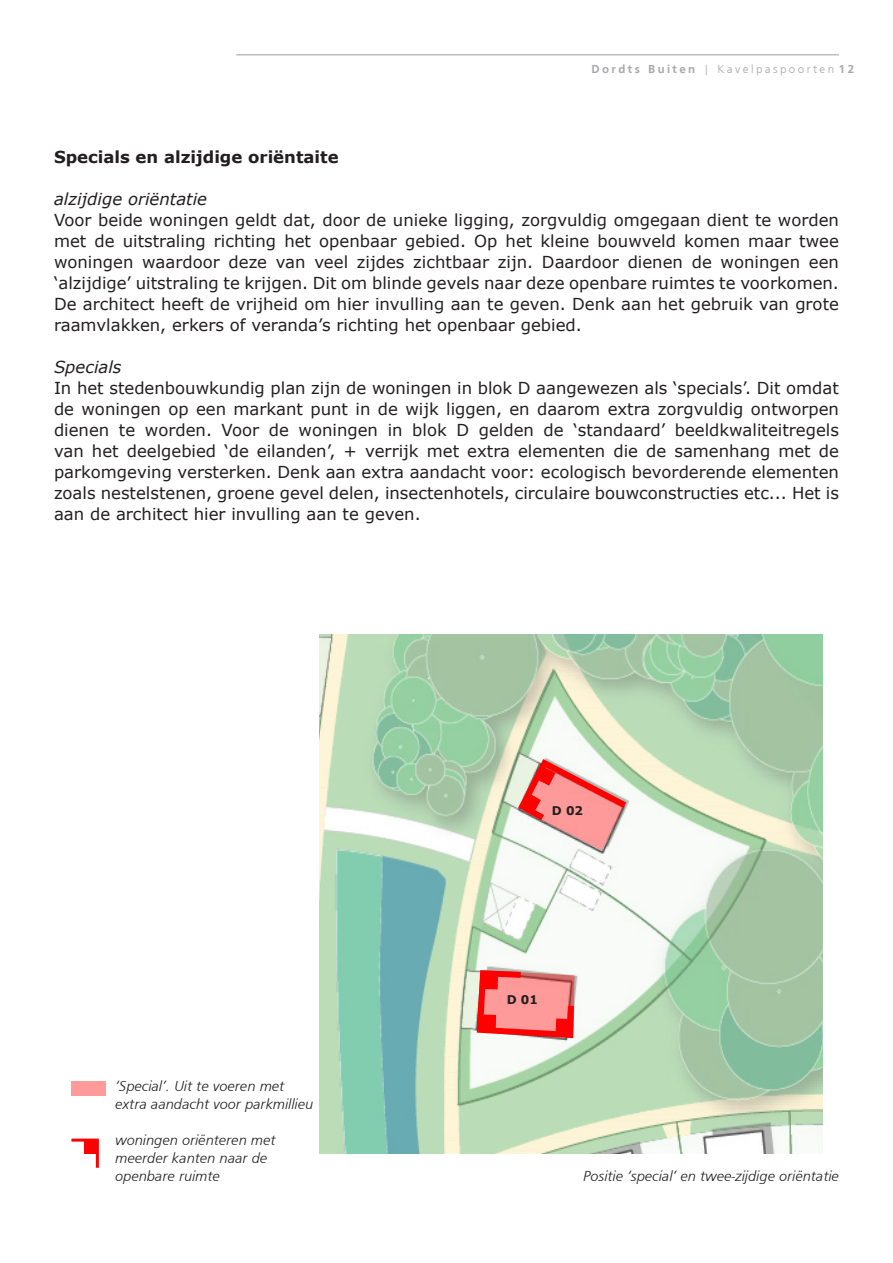
<style>
.page{position:relative;width:893px;height:1263px;background:#fff}
.page>*{position:absolute;margin:0;border:0;box-sizing:border-box;transform-origin:0 0}
.Hoofdtekst{font:16.5px/21px "Verdana";color:#231f20;text-align:justify}
.Hoofdtekst-2{font:700 16.5px "Verdana";color:#231f20}
.Hoofdtekst-3{font:italic 16.5px "Verdana";color:#231f20}
.onderschrift{font:italic 300 15px/18px "Atelier Dutch";color:#231f20}
.t1{font:300 12px "Atelier Dutch";letter-spacing:.2em;color:#a8a9ad}
.Hoofdtekst-4{font:700 12px "Verdana";color:#231f20}
.s1{font-weight:700}
</style>
<div class="page">
<hr style="left:236px;top:54px;width:603px;height:2px;background:#231f20">
<img style="left:319px;top:634px;width:504px;height:519px">
<div style="left:71px;top:1081px;width:35px;height:15px;background:#ff9a9a"></div>
<svg style="left:71px;top:1138px;width:28px;height:30px"></svg>
<div style="left:85px;top:1139px;width:13px;height:14px;background:#f00"></div>
<svg style="left:514px;top:755px;width:119px;height:95px"></svg>
<svg style="left:474px;top:967px;width:103px;height:74px;background:#f48281"></svg>
<p class="t1" style="left:591px;top:62px;width:264px"><span class="s1">Dordts Buiten</span> | Kavelpaspoorten <span class="s1">12</span></p>
<p class="Hoofdtekst-2" style="left:54px;top:145px;width:286px">Specials en alzijdige oriëntaite</p>
<p class="Hoofdtekst-3" style="left:54px;top:188px;width:155px">alzijdige oriëntatie</p>
<p class="Hoofdtekst" style="left:54px;top:209px;width:786px">Voor beide woningen geldt dat, door de unieke ligging, zorgvuldig omgegaan dient te worden met de uitstraling richting het openbaar gebied. Op het kleine bouwveld komen maar twee woningen waardoor deze van veel zijdes zichtbaar zijn. Daardoor dienen de woningen een ‘alzijdige’ uitstraling te krijgen. Dit om blinde gevels naar deze openbare ruimtes te voorkomen.<br>De architect heeft de vrijheid om hier invulling aan te geven. Denk aan het gebruik van grote raamvlakken, erkers of veranda’s richting het openbaar gebied.</p>
<p class="Hoofdtekst-3" style="left:54px;top:356px;width:69px">Specials</p>
<p class="Hoofdtekst" style="left:54px;top:377px;width:786px">In het stedenbouwkundig plan zijn de woningen in blok D aangewezen als ‘specials’. Dit omdat de woningen op een markant punt in de wijk liggen, en daarom extra zorgvuldig ontworpen dienen te worden. Voor de woningen in blok D gelden de ‘standaard’ beeldkwaliteitregels van het deelgebied ‘de eilanden’, + verrijk met extra elementen die de samenhang met de parkomgeving versterken. Denk aan extra aandacht voor: ecologisch bevorderende elementen zoals nestelstenen, groene gevel delen, insectenhotels, circulaire bouwconstructies etc... Het is aan de architect hier invulling aan te geven.</p>
<p class="onderschrift" style="left:115px;top:1076px;width:199px">‘Special’. Uit te voeren met extra aandacht voor parkmillieu</p>
<p class="onderschrift" style="left:115px;top:1130px;width:162px">woningen oriënteren met meerder kanten naar de openbare ruimte</p>
<p class="Hoofdtekst-4" style="left:552px;top:802px;width:33px">D 02</p>
<p class="Hoofdtekst-4" style="left:507px;top:991px;width:33px">D 01</p>
<p class="onderschrift" style="left:583px;top:1166px;width:257px">Positie ‘special’ en twee-zijdige oriëntatie</p>
</div>
